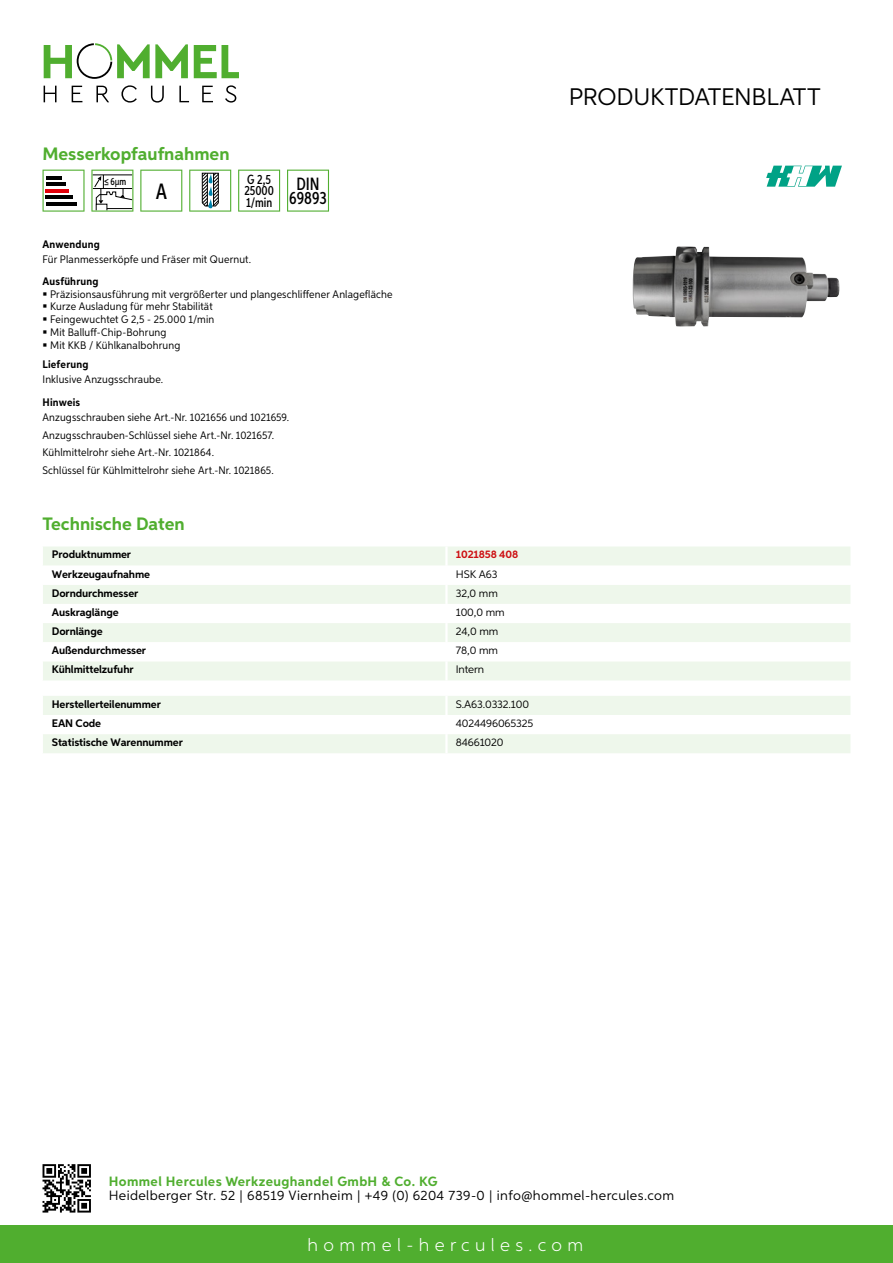
<style>
.page{position:relative;width:893px;height:1263px;background:#fff}
.page>*{position:absolute;margin:0;border:0;box-sizing:border-box;transform-origin:0 0}
.t1{font:24px "Aspira";letter-spacing:-.01em;color:#000}
.t2{font:500 22.2px "Aspira XX Nar";color:#000}
.t3{font:700 18px "Aspira";color:#50ae2f}
.t4{font:300 18px "Aspira";letter-spacing:.3em;color:#fff}
.t5{font:500 17.85px/14.9px "Aspira XX Nar";color:#000;text-align:center}
.t6{font:13.5px "Aspira";letter-spacing:.03em;color:#000}
.t7{font:700 13.5px "Aspira";letter-spacing:.03em;color:#50ae2f}
.t8{font:500 13.35px/11.9px "Aspira XX Nar";color:#000}
.t9{font:10.95px/12.8px "Aspira Nar";letter-spacing:.015em;color:#000}
.t10{font:700 10.95px "Aspira";letter-spacing:-.01em;color:#000}
.t11{font:10.95px "Aspira";letter-spacing:-.01em;color:#000}
.t12{font:700 10.95px "Aspira Nar";letter-spacing:.02em;color:#000}
.t13{font:700 10.95px "Aspira";letter-spacing:-.01em;color:#cd1013}
.t14{font:500 10.35px "Aspira XX Nar";color:#000}
</style>
<div class="page">
<div style="left:0;top:1226px;width:893px;height:37px;background:#50ae2f"></div>
<svg style="left:43px;top:1164px;width:48px;height:48px"></svg>
<svg style="left:194px;top:45px;width:45px;height:33px"></svg>
<svg style="left:44px;top:43px;width:144px;height:36px"></svg>
<svg style="left:44px;top:86px;width:13px;height:16px"></svg>
<svg style="left:72px;top:86px;width:10px;height:16px"></svg>
<svg style="left:96px;top:86px;width:13px;height:16px"></svg>
<svg style="left:121px;top:85px;width:16px;height:18px"></svg>
<svg style="left:151px;top:86px;width:13px;height:17px"></svg>
<svg style="left:179px;top:86px;width:10px;height:16px"></svg>
<svg style="left:202px;top:86px;width:11px;height:16px"></svg>
<svg style="left:225px;top:85px;width:11px;height:18px"></svg>
<div style="left:43px;top:547px;width:807px;height:133px;background:#eef7eb"></div>
<svg style="left:43px;top:566px;width:807px;height:95px"></svg>
<hr style="left:445px;top:546px;width:3px;height:20px;background:#fff">
<hr style="left:445px;top:566px;width:3px;height:19px;background:#fff">
<hr style="left:445px;top:585px;width:3px;height:19px;background:#fff">
<hr style="left:445px;top:604px;width:3px;height:19px;background:#fff">
<hr style="left:445px;top:623px;width:3px;height:19px;background:#fff">
<hr style="left:445px;top:642px;width:3px;height:19px;background:#fff">
<hr style="left:445px;top:661px;width:3px;height:19px;background:#fff">
<svg style="left:43px;top:696px;width:807px;height:57px"></svg>
<hr style="left:445px;top:734px;width:3px;height:19px;background:#fff">
<svg style="left:43px;top:170px;width:42px;height:42px"></svg>
<hr style="left:46px;top:176px;width:16px;height:3px;background:#000">
<hr style="left:46px;top:183px;width:19px;height:3px;background:#000">
<hr style="left:46px;top:189px;width:23px;height:3px;background:#e3000b">
<hr style="left:46px;top:196px;width:27px;height:3px;background:#000">
<hr style="left:46px;top:203px;width:30px;height:3px;background:#000">
<svg style="left:91px;top:170px;width:42px;height:42px"></svg>
<svg style="left:140px;top:170px;width:42px;height:42px"></svg>
<svg style="left:189px;top:170px;width:42px;height:42px"></svg>
<svg style="left:238px;top:170px;width:42px;height:42px"></svg>
<svg style="left:287px;top:170px;width:42px;height:42px"></svg>
<img style="left:633px;top:246px;width:207px;height:80px">
<svg style="left:766px;top:166px;width:76px;height:21px"></svg>
<h3 class="t3" style="left:43px;top:142px;width:189px">Messerkopfaufnahmen</h3>
<p class="t14" style="left:104px;top:175px;width:24px">≤6µm</p>
<h2 class="t2" style="left:156px;top:178px;width:13px">A</h2>
<p class="t8" style="left:244px;top:173px;width:31px">G 2,5<br>25000<br>1/min</p>
<h3 class="t5" style="left:289px;top:176px;width:39px">DIN<br>69893</h3>
<p class="t12" style="left:43px;top:237px;width:59px">Anwendung</p>
<p class="t9" style="left:43px;top:252px;width:210px">Für Planmesserköpfe und Fräser mit Quernut.</p>
<p class="t12" style="left:43px;top:274px;width:58px">Ausführung</p>
<p class="t9" style="left:50px;top:287px;width:344px">Präzisionsausführung mit vergrößerter und plangeschliffener Anlagefläche Kurze Ausladung für mehr Stabilität<br>Feingewuchtet G 2,5 - 25.000 1/min<br>Mit Balluff-Chip-Bohrung<br>Mit KKB / Kühlkanalbohrung</p>
<p class="t12" style="left:43px;top:357px;width:47px">Lieferung</p>
<p class="t9" style="left:43px;top:373px;width:122px">Inklusive Anzugsschraube.</p>
<p class="t12" style="left:43px;top:396px;width:39px">Hinweis</p>
<p class="t9" style="left:43px;top:409px;width:248px;line-height:17.5px">Anzugsschrauben siehe Art.-Nr. 1021656 und 1021659.<br>Anzugsschrauben-Schlüssel siehe Art.-Nr. 1021657.<br>Kühlmittelrohr siehe Art.-Nr. 1021864.<br>Schlüssel für Kühlmittelrohr siehe Art.-Nr. 1021865.</p>
<h3 class="t3" style="left:43px;top:512px;width:144px">Technische Daten</h3>
<p class="t10" style="left:52px;top:548px;width:81px">Produktnummer</p>
<p class="t13" style="left:456px;top:548px;width:64px">1021858 408</p>
<p class="t10" style="left:52px;top:567px;width:100px">Werkzeugaufnahme</p>
<p class="t11" style="left:456px;top:567px;width:43px">HSK A63</p>
<p class="t10" style="left:52px;top:586px;width:88px">Dorndurchmesser</p>
<p class="t11" style="left:456px;top:586px;width:44px">32,0 mm</p>
<p class="t10" style="left:52px;top:605px;width:68px">Auskraglänge</p>
<p class="t11" style="left:456px;top:605px;width:50px">100,0 mm</p>
<p class="t10" style="left:52px;top:624px;width:52px">Dornlänge</p>
<p class="t11" style="left:456px;top:624px;width:44px">24,0 mm</p>
<p class="t10" style="left:52px;top:644px;width:96px">Außendurchmesser</p>
<p class="t11" style="left:456px;top:644px;width:44px">78,0 mm</p>
<p class="t10" style="left:52px;top:663px;width:83px">Kühlmittelzufuhr</p>
<p class="t11" style="left:456px;top:663px;width:30px">Intern</p>
<p class="t10" style="left:52px;top:697px;width:111px">Herstellerteilenummer</p>
<p class="t11" style="left:456px;top:697px;width:75px">S.A63.0332.100</p>
<p class="t10" style="left:52px;top:716px;width:51px">EAN Code</p>
<p class="t11" style="left:456px;top:716px;width:79px">4024496065325</p>
<p class="t10" style="left:52px;top:735px;width:132px">Statistische Warennummer</p>
<p class="t11" style="left:456px;top:736px;width:49px">84661020</p>
<h1 class="t1" style="left:569px;top:82px;width:253px">Produktdatenblatt</h1>
<p class="t7" style="left:109px;top:1172px;width:330px">Hommel Hercules Werkzeughandel GmbH &amp; Co. KG</p>
<p class="t6" style="left:109px;top:1187px;width:567px">Heidelberger Str. 52 | 68519 Viernheim | +49 (0) 6204 739-0 | info@hommel-hercules.com</p>
<h3 class="t4" style="left:307px;top:1234px;width:277px">hommel-hercules.com</h3>
</div>
